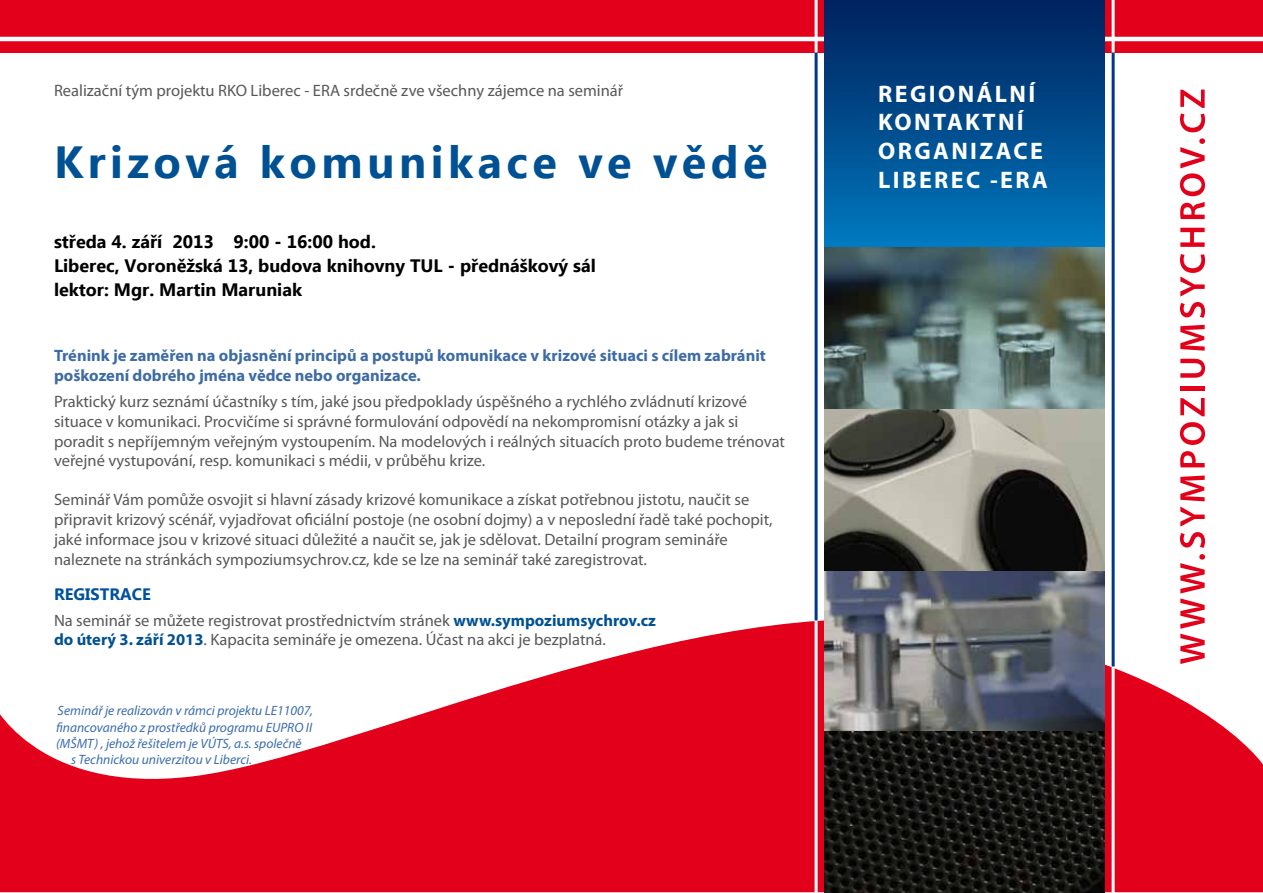
<style>
.page{position:relative;width:1263px;height:893px;background:#fff}
.page>*{position:absolute;margin:0;border:0;box-sizing:border-box;transform-origin:0 0}
.t1{font:700 45px "Ebrima";letter-spacing:.1em;color:#005193}
.t2{font:700 24px/28.8px "Myriad Pro";letter-spacing:.1em;color:#fff}
.t3{font:700 18px/23.7px "Ebrima";color:#000}
.t4{font:16.5px/19.8px "Myriad Pro";color:#58585a}
.t5{font:700 16.5px/19.8px "Myriad Pro";color:#3d6ba5}
.t6{font:700 16.5px "Ebrima";color:#00519e}
.t7{font:italic 13.5px "Myriad Pro";color:#3b6cae}
.s1{font-weight:700;color:#005193}
</style>
<div class="page">
<div style="left:0;top:0;width:1263px;height:52px;background:#e2001a"></div>
<svg style="left:0;top:585px;width:1263px;height:308px"></svg>
<hr style="left:0;top:37px;width:1263px;height:4px;background:#fff">
<svg style="left:814px;top:620px;width:4px;height:273px"></svg>
<svg style="left:814px;top:53px;width:4px;height:567px;background:#3f68a7"></svg>
<svg style="left:814px;top:0;width:4px;height:53px"></svg>
<hr style="left:1112px;top:666px;width:2px;height:227px;background:#fff">
<hr style="left:1112px;top:52px;width:2px;height:614px;background:#00378b">
<hr style="left:1112px;top:0;width:2px;height:53px;background:#fff">
<svg style="left:1180px;top:554px;width:25px;height:110px"></svg>
<svg style="left:1180px;top:475px;width:25px;height:73px"></svg>
<svg style="left:1180px;top:451px;width:24px;height:16px"></svg>
<svg style="left:1180px;top:422px;width:25px;height:23px"></svg>
<svg style="left:1180px;top:398px;width:25px;height:18px"></svg>
<div style="left:1180px;top:386px;width:24px;height:5px;background:#e2001a"></div>
<svg style="left:1180px;top:359px;width:25px;height:19px"></svg>
<svg style="left:1180px;top:325px;width:25px;height:26px"></svg>
<svg style="left:1180px;top:254px;width:25px;height:64px"></svg>
<svg style="left:1180px;top:228px;width:25px;height:19px"></svg>
<svg style="left:1180px;top:202px;width:25px;height:17px"></svg>
<svg style="left:1180px;top:138px;width:25px;height:58px"></svg>
<svg style="left:1180px;top:90px;width:25px;height:42px"></svg>
<img style="left:825px;top:246px;width:279px;height:647px">
<div style="left:825px;top:0;width:279px;height:246px;background:linear-gradient(to bottom,#00205b,#0078be)"></div>
<p class="t4" style="left:54px;top:80px;width:571px">Realizační tým projektu RKO Liberec - ERA srdečně zve všechny zájemce na seminář</p>
<h1 class="t1" style="left:54px;top:129px;width:715px">Krizová komunikace ve vědě</h1>
<p class="t3" style="left:54px;top:231px;width:543px">středa 4. září 2013 9:00 - 16:00 hod.<br>Liberec, Voroněžská 13, budova knihovny TUL - přednáškový sál lektor: Mgr. Martin Maruniak</p>
<p class="t5" style="left:54px;top:345px;width:713px">Trénink je zaměřen na objasnění principů a postupů komunikace v krizové situaci s cílem zabránit poškození dobrého jména vědce nebo organizace.</p>
<p class="t4" style="left:54px;top:391px;width:733px">Praktický kurz seznámí účastníky s tím, jaké jsou předpoklady úspěšného a rychlého zvládnutí krizové situace v komunikaci. Procvičíme si správné formulování odpovědí na nekompromisní otázky a jak si poradit s nepříjemným veřejným vystoupením. Na modelových i reálných situacích proto budeme trénovat veřejné vystupování, resp. komunikaci s médii, v průběhu krize.</p>
<p class="t4" style="left:54px;top:490px;width:720px">Seminář Vám pomůže osvojit si hlavní zásady krizové komunikace a získat potřebnou jistotu, naučit se připravit krizový scénář, vyjadřovat oficiální postoje (ne osobní dojmy) a v neposlední řadě také pochopit, jaké informace jsou v krizové situaci důležité a naučit se, jak je sdělovat. Detailní program semináře naleznete na stránkách sympoziumsychrov.cz, kde se lze na seminář také zaregistrovat.</p>
<p class="t6" style="left:54px;top:581px;width:98px">REGISTRACE</p>
<p class="t4" style="left:54px;top:610px;width:603px">Na seminář se můžete registrovat prostřednictvím stránek <span class="s1">www.sympoziumsychrov.cz do úterý 3. září 2013</span>. Kapacita semináře je omezena. Účast na akci je bezplatná.</p>
<p class="t7" style="left:58px;top:702px;width:257px">Seminář je realizován v rámci projektu LE11007,</p>
<p class="t7" style="left:56px;top:719px;width:258px">financovaného z prostředků programu EUPRO II</p>
<p class="t7" style="left:56px;top:735px;width:247px">(MŠMT) , jehož řešitelem je VÚTS, a.s. společně</p>
<p class="t7" style="left:71px;top:751px;width:182px">s Technickou univerzitou v Liberci.</p>
<h2 class="t2" style="left:878px;top:78px;width:171px">REGIONÁLNÍ<br>KONTAKTNÍ<br>ORGANIZACE<br>LIBEREC -ERA</h2>
</div>
